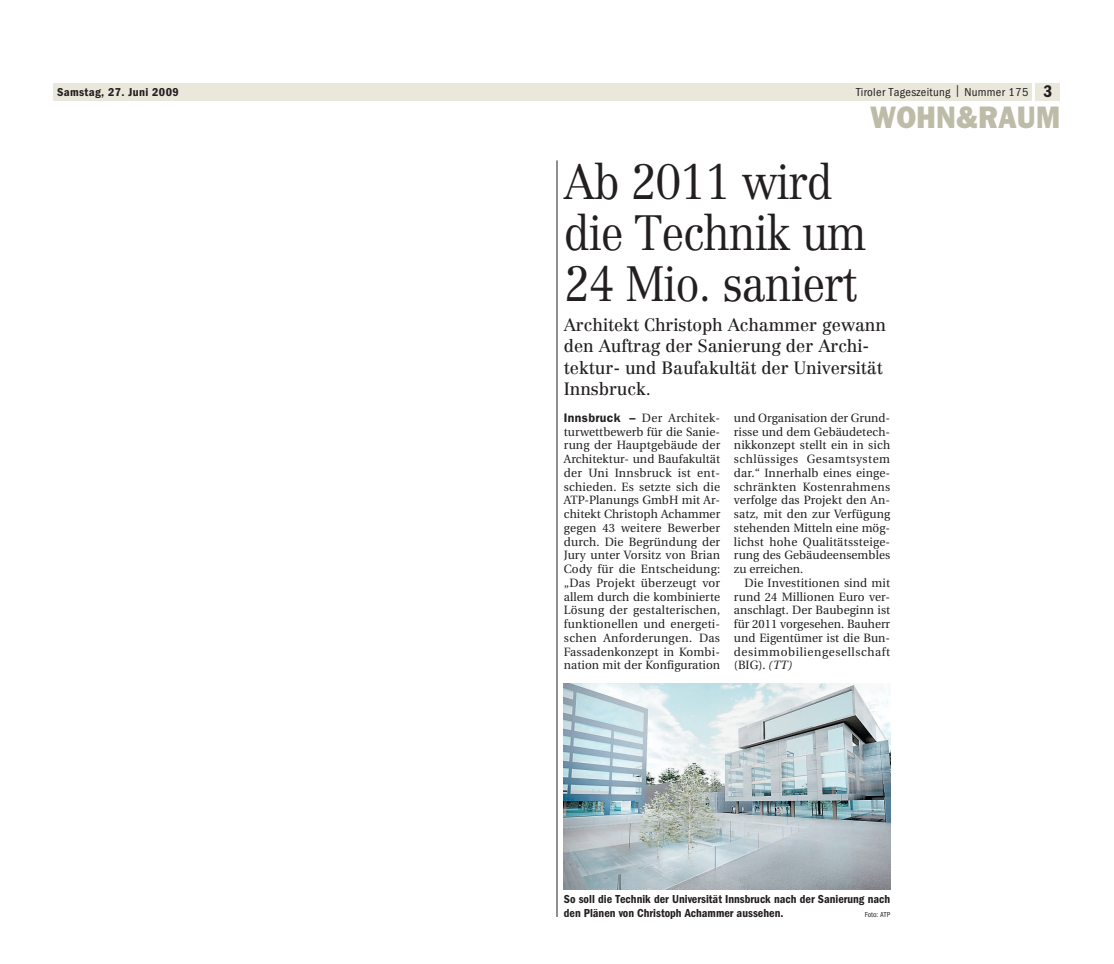
<style>
.page{position:relative;width:1114px;height:964px;background:#fff}
.page>*{position:absolute;margin:0;border:0;box-sizing:border-box;transform-origin:0 0}
.Unknown{font:300 48.75px/51.2px "Centennial";letter-spacing:-.025em;color:#231f20;scale:.9 1}
.Unknown-2{font:800 31.25px "Franklin Gothic";letter-spacing:.015em;color:#bdbca8;scale:.9 1}
.Unknown-3{font:17.5px/21.2px "Centennial";letter-spacing:-.005em;color:#231f20}
.Unknown-4{font:12px/13.8px "Utopia";letter-spacing:.01em;color:#231f20;text-align:justify}
.Unknown-5{font:600 condensed 12px/13.8px "Franklin Gothic";color:#231f20}
.Unknown-6{font:12px "Utopia";letter-spacing:.05em;color:#231f20}
.Unknown-7{font:12px "Utopia";letter-spacing:.04em;color:#231f20}
.Unknown-8{font:condensed 11.88px "Franklin Gothic";letter-spacing:.025em;color:#231f20;scale:1.05 1}
.Unknown-9{font:600 condensed 11.88px "Franklin Gothic";letter-spacing:.025em;color:#231f20;scale:1.05 1}
.Unknown-10{font:condensed 7.5px "Franklin Gothic";color:#231f20}
.s1{font-weight:600;font-size:17.5px}
.s2{font-family:"Franklin Gothic";font-weight:600;font-size:12.5px}
.s3{font-style:italic}
</style>
<div class="page">
<div style="left:54px;top:83px;width:978px;height:18px;background:#e9e8db"></div>
<div style="left:1035px;top:83px;width:25px;height:18px;background:#e9e8db"></div>
<hr style="left:557px;top:160px;width:1px;height:757px;background:#231f20">
<img style="left:564px;top:683px;width:326px;height:206px">
<p class="Unknown-9" style="left:57px;top:85px;width:117px">Samstag, 27. Juni 2009</p>
<p class="Unknown-8" style="left:856px;top:86px;width:188px">Tiroler Tageszeitung | Nummer 175 <span class="s1">3</span></p>
<p class="Unknown-2" style="left:870px;top:99px;width:213px">WOHN&amp;RAUM</p>
<p class="Unknown" style="left:564px;top:156px;width:338px">Ab 2011 wird die Technik um<br>24 Mio. saniert</p>
<p class="Unknown-3" style="left:564px;top:314px;width:324px">Architekt Christoph Achammer gewann den Auftrag der Sanierung der Archi&shy;tektur- und Baufakultät der Universität<br>Innsbruck.</p>
<p class="Unknown-4" style="left:564px;top:411px;width:158px"><span class="s2">Innsbruck –</span> Der Architek&shy;turwettbewerb für die Sanie&shy;rung der Hauptgebäude der Architektur- und Baufakultät der Uni Innsbruck ist ent&shy;schieden. Es setzte sich die ATP-Planungs GmbH mit Ar&shy;chitekt Christoph Achammer gegen 43 weitere Bewerber durch. Die Begründung der Jury unter Vorsitz von Brian Cody für die Entscheidung: „Das Projekt überzeugt vor allem durch die kombinierte Lösung der gestalterischen, funktionellen und energeti&shy;schen Anforderungen. Das Fassadenkonzept in Kombi&shy;nation mit der Konfiguration</p>
<p class="Unknown-4" style="left:734px;top:411px;width:158px">und Organisation der Grund-</p>
<p class="Unknown-4" style="left:734px;top:425px;width:158px">risse und dem Gebäudetech-</p>
<p class="Unknown-4" style="left:734px;top:438px;width:158px">nikkonzept stellt ein in sich</p>
<p class="Unknown-7" style="left:734px;top:452px;width:158px">schlüssiges Gesamtsystem</p>
<p class="Unknown-4" style="left:734px;top:466px;width:158px">dar.“ Innerhalb eines einge-</p>
<p class="Unknown-4" style="left:734px;top:480px;width:158px">schränkten Kostenrahmens</p>
<p class="Unknown-4" style="left:734px;top:493px;width:158px">verfolge das Projekt den An-</p>
<p class="Unknown-4" style="left:734px;top:507px;width:158px">satz, mit den zur Verfügung</p>
<p class="Unknown-4" style="left:734px;top:521px;width:158px">stehenden Mitteln eine mög-</p>
<p class="Unknown-4" style="left:734px;top:535px;width:158px">lichst hohe Qualitätssteige-</p>
<p class="Unknown-4" style="left:734px;top:548px;width:158px">rung des Gebäudeensembles</p>
<p class="Unknown-4" style="left:734px;top:562px;width:71px">zu erreichen.</p>
<p class="Unknown-4" style="left:744px;top:576px;width:147px">Die Investitionen sind mit</p>
<p class="Unknown-4" style="left:734px;top:590px;width:158px">rund 24 Millionen Euro ver-</p>
<p class="Unknown-4" style="left:734px;top:603px;width:158px">anschlagt. Der Baubeginn ist</p>
<p class="Unknown-4" style="left:734px;top:617px;width:158px">für 2011 vorgesehen. Bauherr</p>
<p class="Unknown-4" style="left:734px;top:631px;width:158px">und Eigentümer ist die Bun-</p>
<p class="Unknown-6" style="left:734px;top:645px;width:158px">desimmobiliengesellschaft</p>
<p class="Unknown-4" style="left:734px;top:658px;width:60px">(BIG). <span class="s3">(TT)</span></p>
<p class="Unknown-5" style="left:564px;top:892px;width:328px">So soll die Technik der Universität Innsbruck nach der Sanierung nach den Plänen von Christoph Achammer aussehen.</p>
<p class="Unknown-10" style="left:864px;top:910px;width:27px">Foto: ATP</p>
</div>
